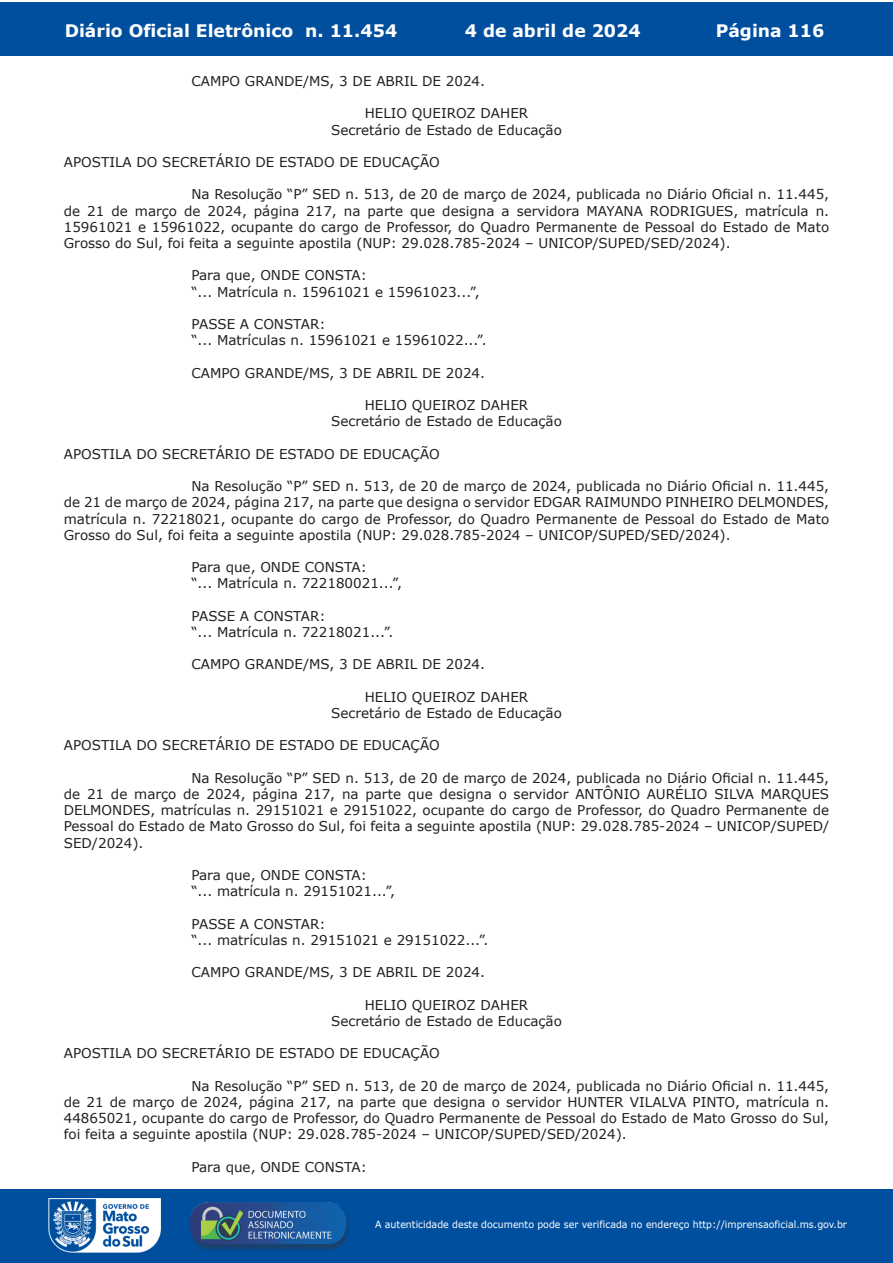
<style>
.page{position:relative;width:893px;height:1263px;background:#fff}
.page>*{position:absolute;margin:0;border:0;box-sizing:border-box;transform-origin:0 0}
.t1{font:700 17.25px "Verdana";color:#fff}
.t2{font:13.5px/16.2px "Verdana";color:#231f20}
.t3{font:9.9px "Verdana";color:#fff;scale:.95 1}
</style>
<div class="page">
<div style="left:0;top:2px;width:893px;height:53px;background:#004f9f"></div>
<div style="left:1px;top:1189px;width:892px;height:74px;background:#004f9f"></div>
<img style="left:49px;top:1198px;width:111px;height:54px">
<img style="left:185px;top:1201px;width:168px;height:54px">
<p class="t1" style="left:65px;top:18px;width:334px">Diário Oficial Eletrônico n. 11.454</p>
<p class="t1" style="left:465px;top:18px;width:177px">4 de abril de 2024</p>
<p class="t1" style="left:716px;top:18px;width:110px">Página 116</p>
<p class="t2" style="left:191px;top:73px;width:295px">CAMPO GRANDE/MS, 3 DE ABRIL DE 2024.</p>
<p class="t2" style="left:331px;top:105px;width:232px;text-align:center">HELIO QUEIROZ DAHER<br>Secretário de Estado de Educação</p>
<p class="t2" style="left:64px;top:154px;width:378px">APOSTILA DO SECRETÁRIO DE ESTADO DE EDUCAÇÃO</p>
<p class="t2" style="left:64px;top:186px;width:767px;text-align:justify;text-indent:128px">Na Resolução “P” SED n. 513, de 20 de março de 2024, publicada no Diário Oficial n. 11.445, de 21 de março de 2024, página 217, na parte que designa a servidora MAYANA RODRIGUES, matrícula n.<br>15961021 e 15961022, ocupante do cargo de Professor, do Quadro Permanente de Pessoal do Estado de Mato Grosso do Sul, foi feita a seguinte apostila (NUP: 29.028.785-2024 – UNICOP/SUPED/SED/2024).</p>
<p class="t2" style="left:191px;top:267px;width:290px">Para que, ONDE CONSTA:<br>“... Matrícula n. 15961021 e 15961023...”,</p>
<p class="t2" style="left:191px;top:316px;width:297px">PASSE A CONSTAR:<br>“... Matrículas n. 15961021 e 15961022...”.</p>
<p class="t2" style="left:191px;top:365px;width:295px">CAMPO GRANDE/MS, 3 DE ABRIL DE 2024.</p>
<p class="t2" style="left:331px;top:397px;width:232px;text-align:center">HELIO QUEIROZ DAHER<br>Secretário de Estado de Educação</p>
<p class="t2" style="left:64px;top:446px;width:378px">APOSTILA DO SECRETÁRIO DE ESTADO DE EDUCAÇÃO</p>
<p class="t2" style="left:64px;top:478px;width:767px;text-align:justify;text-indent:128px">Na Resolução “P” SED n. 513, de 20 de março de 2024, publicada no Diário Oficial n. 11.445, de 21 de março de 2024, página 217, na parte que designa o servidor EDGAR RAIMUNDO PINHEIRO DELMONDES, matrícula n. 72218021, ocupante do cargo de Professor, do Quadro Permanente de Pessoal do Estado de Mato Grosso do Sul, foi feita a seguinte apostila (NUP: 29.028.785-2024 – UNICOP/SUPED/SED/2024).</p>
<p class="t2" style="left:191px;top:559px;width:212px">Para que, ONDE CONSTA:<br>“... Matrícula n. 722180021...”,</p>
<p class="t2" style="left:191px;top:608px;width:204px">PASSE A CONSTAR:<br>“... Matrícula n. 72218021...”.</p>
<p class="t2" style="left:191px;top:656px;width:295px">CAMPO GRANDE/MS, 3 DE ABRIL DE 2024.</p>
<p class="t2" style="left:331px;top:689px;width:232px;text-align:center">HELIO QUEIROZ DAHER<br>Secretário de Estado de Educação</p>
<p class="t2" style="left:64px;top:737px;width:378px">APOSTILA DO SECRETÁRIO DE ESTADO DE EDUCAÇÃO</p>
<p class="t2" style="left:64px;top:770px;width:767px;text-align:justify;text-indent:128px">Na Resolução “P” SED n. 513, de 20 de março de 2024, publicada no Diário Oficial n. 11.445, de 21 de março de 2024, página 217, na parte que designa o servidor ANTÔNIO AURÉLIO SILVA MARQUES DELMONDES, matrículas n. 29151021 e 29151022, ocupante do cargo de Professor, do Quadro Permanente de Pessoal do Estado de Mato Grosso do Sul, foi feita a seguinte apostila (NUP: 29.028.785-2024 – UNICOP/SUPED/ SED/2024).</p>
<p class="t2" style="left:191px;top:867px;width:205px">Para que, ONDE CONSTA:<br>“... matrícula n. 29151021...”,</p>
<p class="t2" style="left:191px;top:915px;width:298px">PASSE A CONSTAR:<br>“... matrículas n. 29151021 e 29151022...”.</p>
<p class="t2" style="left:191px;top:964px;width:295px">CAMPO GRANDE/MS, 3 DE ABRIL DE 2024.</p>
<p class="t2" style="left:331px;top:996px;width:232px;text-align:center">HELIO QUEIROZ DAHER<br>Secretário de Estado de Educação</p>
<p class="t2" style="left:64px;top:1045px;width:378px">APOSTILA DO SECRETÁRIO DE ESTADO DE EDUCAÇÃO</p>
<p class="t2" style="left:64px;top:1077px;width:767px;text-align:justify;text-indent:128px">Na Resolução “P” SED n. 513, de 20 de março de 2024, publicada no Diário Oficial n. 11.445, de 21 de março de 2024, página 217, na parte que designa o servidor HUNTER VILALVA PINTO, matrícula n.<br>44865021, ocupante do cargo de Professor, do Quadro Permanente de Pessoal do Estado de Mato Grosso do Sul, foi feita a seguinte apostila (NUP: 29.028.785-2024 – UNICOP/SUPED/SED/2024).</p>
<p class="t2" style="left:191px;top:1158px;width:177px">Para que, ONDE CONSTA:</p>
<p class="t3" style="left:375px;top:1218px;width:498px">A autenticidade deste documento pode ser verificada no endereço http://imprensaoficial.ms.gov.br</p>
</div>
